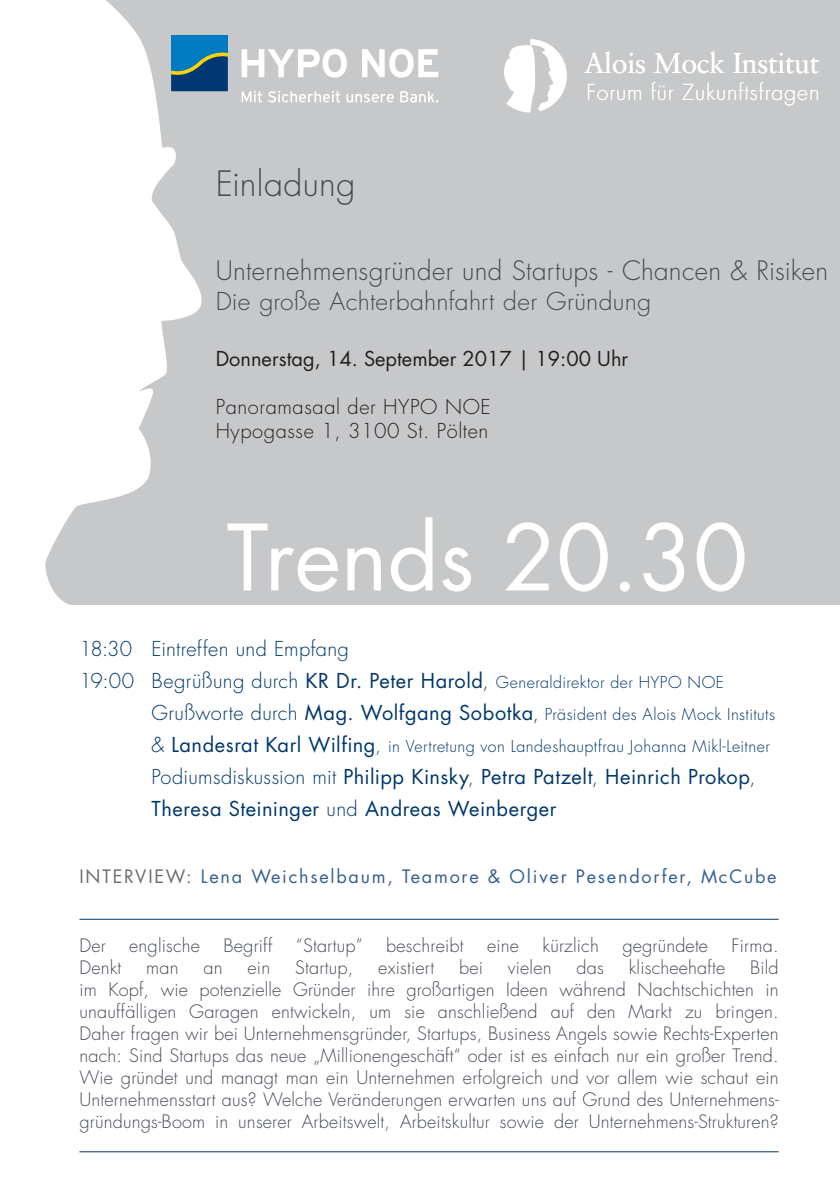
<style>
.page{position:relative;width:840px;height:1191px;background:#fff}
.page>*{position:absolute;margin:0;border:0;box-sizing:border-box;transform-origin:0 0}
.t1{font:88.8px "Futura Std";color:#fff}
.t2{font:300 34px "Futura Std";letter-spacing:.005em;color:#464b54}
.t3{font:28.4px "Sabon LT Std";letter-spacing:-.01em;color:#fff}
.t4{font:300 26px "Futura Std";letter-spacing:.015em;color:#464b54}
.t5{font:300 24px "Futura Std";letter-spacing:.01em;color:#464b54}
.t6{font:300 21.4px "Futura LT";letter-spacing:.04em;color:#fff}
.t7{font:20px/32px "Futura Std";letter-spacing:.02em;color:#00376b}
.t8{font:300 20px/24px "Futura Std";letter-spacing:.03em;color:#231f20}
.t9{font:20px "Futura Std";color:#231f20}
.t10{font:300 20px "Futura Std";letter-spacing:.015em;color:#00376b}
.t11{font:300 18px/22px "Futura Std";letter-spacing:.01em;color:#464b54;text-align:justify}
.t12{font:18px "Futura Std";letter-spacing:.1em;color:#375f8f}
.t13{font:300 16px/32px "Futura Std";letter-spacing:.03em;color:#00376b}
.s1{font-size:20px}
.s2{font-weight:400;font-size:20px}
.s3{font-size:18px}
.s4{font-weight:300}
.s5{color:#6c6d70}
</style>
<div class="page">
<svg style="left:45px;top:0;width:794px;height:605px;background:#cdced0"></svg>
<svg style="left:503px;top:39px;width:63px;height:74px"></svg>
<div style="left:171px;top:35px;width:56px;height:56px;background:#007ac2"></div>
<svg style="left:171px;top:52px;width:56px;height:39px"></svg>
<svg style="left:241px;top:49px;width:105px;height:29px"></svg>
<svg style="left:362px;top:49px;width:76px;height:29px"></svg>
<svg style="left:241px;top:91px;width:21px;height:11px"></svg>
<svg style="left:268px;top:91px;width:72px;height:11px"></svg>
<svg style="left:346px;top:94px;width:47px;height:8px"></svg>
<svg style="left:400px;top:91px;width:38px;height:11px"></svg>
<hr style="left:79px;top:918px;width:699px;height:1px;background:#00376b">
<hr style="left:79px;top:1151px;width:699px;height:1px;background:#00376b">
<h2 class="t2" style="left:215px;top:163px;width:141px">Einladung</h2>
<h3 class="t3" style="left:583px;top:46px;width:236px">Alois Mock Institut</h3>
<p class="t6" style="left:586px;top:79px;width:234px">Forum für Zukunftsfragen</p>
<h3 class="t4" style="left:215px;top:254px;width:613px">Unternehmensgründer und Startups - Chancen &amp; Risiken</h3>
<h3 class="t5" style="left:215px;top:286px;width:436px">Die große Achterbahnfahrt der Gründung</h3>
<p class="t9" style="left:215px;top:345px;width:414px">Donnerstag, 14. September 2017 | 19:00 Uhr</p>
<p class="t8" style="left:215px;top:395px;width:276px">Panoramasaal der HYPO NOE<br>Hypogasse 1, 3100 St. Pölten</p>
<h1 class="t1" style="left:226px;top:501px;width:522px">Trends 20.30</h1>
<p class="t10" style="left:79px;top:637px;width:271px">18:30 Eintreffen und Empfang</p>
<p class="t13" style="left:151px;top:667px;width:624px;text-indent:-72px"><span class="s1">19:00 Begrüßung durch</span> <span class="s2">KR Dr. Peter Harold</span><span class="s1">,</span> Generaldirektor der HYPO NOE<br><span class="s1">Grußworte durch</span> <span class="s2">Mag. Wolfgang Sobotka</span><span class="s1">,</span> Präsident des Alois Mock Instituts <span class="s1">&amp;</span> <span class="s2">Landesrat Karl Wilfing</span><span class="s3">,</span> in Vertretung von Landeshauptfrau Johanna Mikl-Leitner</p>
<p class="t7" style="left:151px;top:761px;width:605px"><span class="s4">Podiumsdiskussion mit</span> Philipp Kinsky<span class="s4">,</span> Petra Patzelt<span class="s4">,</span> Heinrich Prokop<span class="s4">,<br></span>Theresa Steininger <span class="s4">und</span> Andreas Weinberger</p>
<p class="t12" style="left:79px;top:864px;width:698px"><span class="s5">INTERVIEW:</span> Lena Weichselbaum, Teamore &amp; Oliver Pesendorfer, McCube</p>
<p class="t11" style="left:79px;top:935px;width:28px">Der</p>
<p class="t11" style="left:129px;top:935px;width:72px">englische</p>
<p class="t11" style="left:223px;top:935px;width:50px">Begriff</p>
<p class="t11" style="left:296px;top:935px;width:68px">“Startup”</p>
<p class="t11" style="left:386px;top:935px;width:79px">beschreibt</p>
<p class="t11" style="left:487px;top:935px;width:33px">eine</p>
<p class="t11" style="left:542px;top:935px;width:58px">kürzlich</p>
<p class="t11" style="left:622px;top:935px;width:87px">gegründete</p>
<p class="t11" style="left:731px;top:935px;width:48px">Firma.</p>
<p class="t11" style="left:79px;top:957px;width:43px">Denkt</p>
<p class="t11" style="left:146px;top:957px;width:34px">man</p>
<p class="t11" style="left:203px;top:957px;width:21px">an</p>
<p class="t11" style="left:247px;top:957px;width:24px">ein</p>
<p class="t11" style="left:295px;top:957px;width:60px">Startup,</p>
<p class="t11" style="left:378px;top:957px;width:57px">existiert</p>
<p class="t11" style="left:459px;top:957px;width:25px">bei</p>
<p class="t11" style="left:507px;top:957px;width:45px">vielen</p>
<p class="t11" style="left:576px;top:957px;width:29px">das</p>
<p class="t11" style="left:628px;top:957px;width:98px">klischeehafte</p>
<p class="t11" style="left:79px;top:957px;width:700px;text-indent:670px">Bild im Kopf, wie potenzielle Gründer ihre großartigen Ideen während Nachtschichten in unauffälligen Garagen entwickeln, um sie anschließend auf den Markt zu bringen.<br>Daher fragen wir bei Unternehmensgründer, Startups, Business Angels sowie Rechts-Experten nach: Sind Startups das neue „Millionengeschäft“ oder ist es einfach nur ein großer Trend.<br>Wie gründet und managt man ein Unternehmen erfolgreich und vor allem wie schaut ein Unternehmensstart aus? Welche Veränderungen erwarten uns auf Grund des Unternehmens&shy;gründungs-Boom in unserer Arbeitswelt, Arbeitskultur sowie der Unternehmens-Strukturen?</p>
</div>
